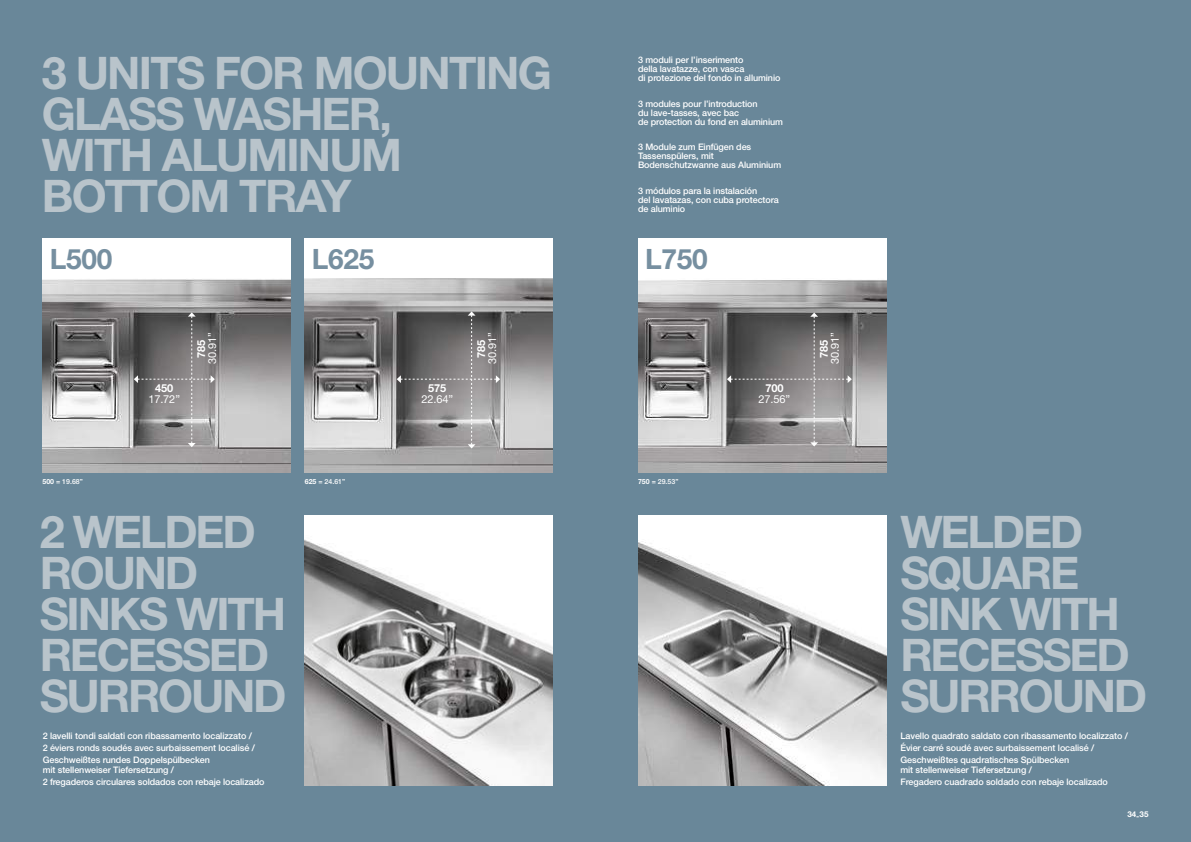
<style>
.page{position:relative;width:1191px;height:842px;background:#698799}
.page>*{position:absolute;margin:0;border:0;box-sizing:border-box;transform-origin:0 0}
.t1{font:700 45px/41px "Helvetica Neue LT Std";letter-spacing:-.05em;color:#b9c4cb}
.t2{font:700 28.1px "Helvetica Neue LT Std";letter-spacing:-.01em;color:#768fa0}
.t3{font:11px "Helvetica Neue LT Std";letter-spacing:-.01em;color:#fff}
.t4{font:700 11px "Helvetica Neue LT Std";letter-spacing:-.01em;color:#fff}
.t5{font:500 9px/9px "Helvetica Neue LT Std";letter-spacing:-.01em;color:#fff}
.t6{font:700 8px "Helvetica Neue LT Std";color:#fff}
.t7{font:500 7px "Helvetica Neue LT Std";color:#fff}
.s1{font-weight:700}
</style>
<div class="page">
<img style="left:638px;top:238px;width:248px;height:234px">
<img style="left:305px;top:238px;width:248px;height:234px">
<img style="left:43px;top:238px;width:248px;height:234px">
<svg style="left:134px;top:312px;width:81px;height:135px;background:#797778"></svg>
<svg style="left:397px;top:311px;width:103px;height:137px;background:#797778"></svg>
<svg style="left:727px;top:313px;width:125px;height:133px;background:#767475"></svg>
<div style="left:305px;top:515px;width:248px;height:270px;background:#fff"></div>
<img style="left:305px;top:540px;width:248px;height:245px">
<div style="left:638px;top:515px;width:248px;height:270px;background:#fff"></div>
<img style="left:638px;top:541px;width:248px;height:244px">
<h1 class="t1" style="left:42px;top:51px;width:511px">3 UNITS FOR MOUNTING<br>GLASS WASHER,<br>WITH ALUMINUM<br>BOTTOM TRAY</h1>
<p class="t5" style="left:638px;top:55px;width:144px">3 moduli per l’inserimento<br>della lavatazze, con vasca<br>di protezione del fondo in alluminio</p>
<p class="t5" style="left:638px;top:99px;width:146px">3 modules pour l’introduction<br>du lave-tasses, avec bac<br>de protection du fond en aluminium</p>
<p class="t5" style="left:638px;top:142px;width:145px">3 Module zum Einfügen des<br>Tassenspülers, mit<br>Bodenschutzwanne aus Aluminium</p>
<p class="t5" style="left:638px;top:186px;width:142px">3 módulos para la instalación<br>del lavatazas, con cuba protectora de aluminio</p>
<h2 class="t2" style="left:50px;top:242px;width:64px">L500</h2>
<h2 class="t2" style="left:312px;top:242px;width:64px">L625</h2>
<h2 class="t2" style="left:645px;top:242px;width:64px">L750</h2>
<p class="t4" style="left:155px;top:381px;width:20px">450</p>
<p class="t3" style="left:148px;top:393px;width:33px">17.72”</p>
<p class="t4" style="left:194px;top:358px;width:20px;rotate:-90deg">785</p>
<p class="t3" style="left:206px;top:364px;width:33px;rotate:-90deg">30.91”</p>
<p class="t4" style="left:428px;top:381px;width:20px">575</p>
<p class="t3" style="left:421px;top:393px;width:33px">22.64”</p>
<p class="t4" style="left:474px;top:358px;width:20px;rotate:-90deg">785</p>
<p class="t3" style="left:485px;top:364px;width:33px;rotate:-90deg">30.91”</p>
<p class="t4" style="left:765px;top:381px;width:20px">700</p>
<p class="t3" style="left:758px;top:393px;width:33px">27.56”</p>
<p class="t4" style="left:817px;top:358px;width:20px;rotate:-90deg">785</p>
<p class="t3" style="left:828px;top:364px;width:33px;rotate:-90deg">30.91”</p>
<p class="t7" style="left:43px;top:477px;width:42px"><span class="s1">500</span> = 19.68”</p>
<p class="t7" style="left:305px;top:477px;width:42px"><span class="s1">625</span> = 24.61”</p>
<p class="t7" style="left:638px;top:477px;width:42px"><span class="s1">750</span> = 29.53”</p>
<h1 class="t1" style="left:40px;top:510px;width:248px">2 WELDED<br>ROUND<br>SINKS WITH<br>RECESSED<br>SURROUND</h1>
<p class="t5" style="left:43px;top:730px;width:214px;line-height:12px">2 lavelli tondi saldati con ribassamento localizzato /<br>2 éviers ronds soudés avec surbaissement localisé /<br>Geschweißtes rundes Doppelspülbecken</p>
<p class="t5" style="left:43px;top:764px;width:223px;line-height:12px">mit stellenweiser Tiefersetzung /<br>2 fregaderos circulares soldados con rebaje localizado</p>
<h1 class="t1" style="left:900px;top:510px;width:248px">WELDED<br>SQUARE<br>SINK WITH<br>RECESSED<br>SURROUND</h1>
<p class="t5" style="left:900px;top:730px;width:229px;line-height:12px">Lavello quadrato saldato con ribassamento localizzato /<br>Évier carré soudé avec surbaissement localisé /<br>Geschweißtes quadratisches Spülbecken</p>
<p class="t5" style="left:900px;top:764px;width:209px;line-height:12px">mit stellenweiser Tiefersetzung /<br>Fregadero cuadrado soldado con rebaje localizado</p>
<p class="t6" style="left:1127px;top:809px;width:23px">34-35</p>
</div>
